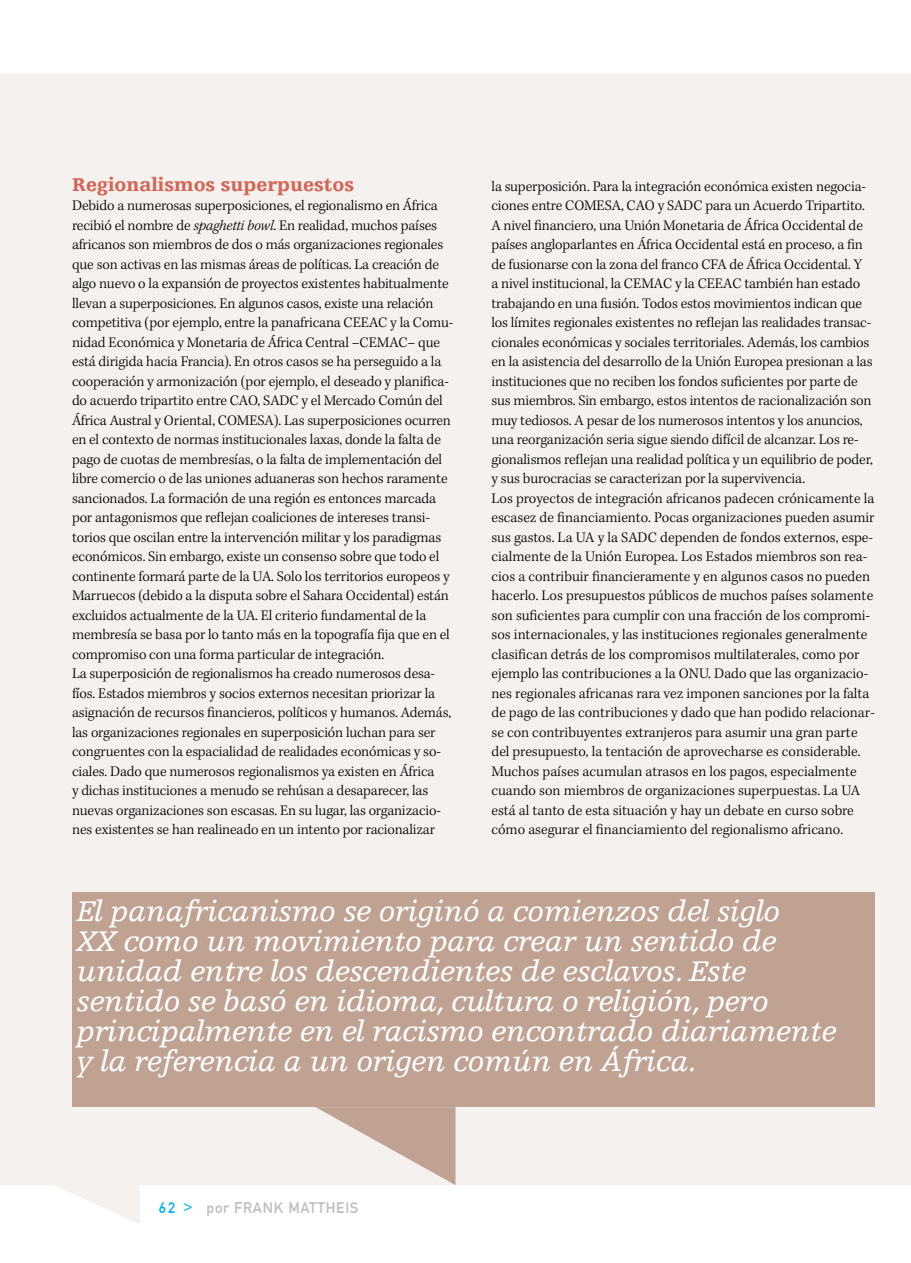
<style>
.page{position:relative;width:911px;height:1263px;background:#fff}
.page>*{position:absolute;margin:0;border:0;box-sizing:border-box;transform-origin:0 0}
.t1{font:italic 30px/30px "Egyptienne F";letter-spacing:-.015em;color:#fff}
.t2{font:900 19.5px "Egyptienne F";color:#d36655}
.t3{font:300 15px/19.5px "Kepler Std";letter-spacing:-.005em;color:#000}
.t4{font:15px "DIN1451 Mittelschrift";letter-spacing:.05em;color:#bcbec0}
.s1{font-style:italic}
.s2{color:#00b3f0}
</style>
<div class="page">
<div style="left:0;top:73px;width:911px;height:1151px;background:#f5f1ee"></div>
<svg style="left:316px;top:1107px;width:139px;height:78px;background:#dac9c0"></svg>
<div style="left:72px;top:893px;width:803px;height:214px;background:#c0a293"></div>
<h2 class="t2" style="left:72px;top:173px;width:284px">Regionalismos superpuestos</h2>
<p class="t3" style="left:72px;top:196px;width:383px">Debido a numerosas superposiciones, el regionalismo en África recibió el nombre de <span class="s1">spaghetti bowl</span>. En realidad, muchos países africanos son miembros de dos o más organizaciones regionales que son activas en las mismas áreas de políticas. La creación de algo nuevo o la expansión de proyectos existentes habitualmente llevan a superposiciones. En algunos casos, existe una relación competitiva (por ejemplo, entre la panafricana CEEAC y la Comu&shy;nidad Económica y Monetaria de África Central –CEMAC– que está dirigida hacia Francia). En otros casos se ha perseguido a la cooperación y armonización (por ejemplo, el deseado y planifica&shy;do acuerdo tripartito entre CAO, SADC y el Mercado Común del África Austral y Oriental, COMESA). Las superposiciones ocurren en el contexto de normas institucionales laxas, donde la falta de pago de cuotas de membresías, o la falta de implementación del libre comercio o de las uniones aduaneras son hechos raramente sancionados. La formación de una región es entonces marcada por antagonismos que reflejan coaliciones de intereses transi&shy;torios que oscilan entre la intervención militar y los paradigmas económicos. Sin embargo, existe un consenso sobre que todo el continente formará parte de la UA. Solo los territorios europeos y Marruecos (debido a la disputa sobre el Sahara Occidental) están excluidos actualmente de la UA. El criterio fundamental de la membresía se basa por lo tanto más en la topografía fija que en el compromiso con una forma particular de integración.<br>La superposición de regionalismos ha creado numerosos desa&shy;fíos. Estados miembros y socios externos necesitan priorizar la asignación de recursos financieros, políticos y humanos. Además, las organizaciones regionales en superposición luchan para ser congruentes con la espacialidad de realidades económicas y so&shy;ciales. Dado que numerosos regionalismos ya existen en África<br>y dichas instituciones a menudo se rehúsan a desaparecer, las nuevas organizaciones son escasas. En su lugar, las organizacio&shy;nes existentes se han realineado en un intento por racionalizar</p>
<p class="t3" style="left:491px;top:177px;width:385px">la superposición. Para la integración económica existen negocia&shy;ciones entre COMESA, CAO y SADC para un Acuerdo Tripartito.<br>A nivel financiero, una Unión Monetaria de África Occidental de países angloparlantes en África Occidental está en proceso, a fin de fusionarse con la zona del franco CFA de África Occidental. Y<br>a nivel institucional, la CEMAC y la CEEAC también han estado trabajando en una fusión. Todos estos movimientos indican que los límites regionales existentes no reflejan las realidades transac&shy;cionales económicas y sociales territoriales. Además, los cambios en la asistencia del desarrollo de la Unión Europea presionan a las instituciones que no reciben los fondos suficientes por parte de sus miembros. Sin embargo, estos intentos de racionalización son muy tediosos. A pesar de los numerosos intentos y los anuncios, una reorganización seria sigue siendo difícil de alcanzar. Los re&shy;gionalismos reflejan una realidad política y un equilibrio de poder, y sus burocracias se caracterizan por la supervivencia.<br>Los proyectos de integración africanos padecen crónicamente la escasez de financiamiento. Pocas organizaciones pueden asumir sus gastos. La UA y la SADC dependen de fondos externos, espe&shy;cialmente de la Unión Europea. Los Estados miembros son rea&shy;cios a contribuir financieramente y en algunos casos no pueden hacerlo. Los presupuestos públicos de muchos países solamente son suficientes para cumplir con una fracción de los compromi&shy;sos internacionales, y las instituciones regionales generalmente clasifican detrás de los compromisos multilaterales, como por ejemplo las contribuciones a la ONU. Dado que las organizacio&shy;nes regionales africanas rara vez imponen sanciones por la falta de pago de las contribuciones y dado que han podido relacionar&shy;se con contribuyentes extranjeros para asumir una gran parte del presupuesto, la tentación de aprovecharse es considerable.<br>Muchos países acumulan atrasos en los pagos, especialmente cuando son miembros de organizaciones superpuestas. La UA está al tanto de esta situación y hay un debate en curso sobre cómo asegurar el financiamiento del regionalismo africano.</p>
<p class="t1" style="left:76px;top:897px;width:761px">El panafricanismo se originó a comienzos del siglo<br>XX como un movimiento para crear un sentido de unidad entre los descendientes de esclavos. Este sentido se basó en idioma, cultura o religión, pero principalmente en el racismo encontrado diariamente y la referencia a un origen común en África.</p>
<p class="t4" style="left:159px;top:1199px;width:201px"><span class="s2">62 &gt;</span> POR FRANK MATTHEIS</p>
</div>
